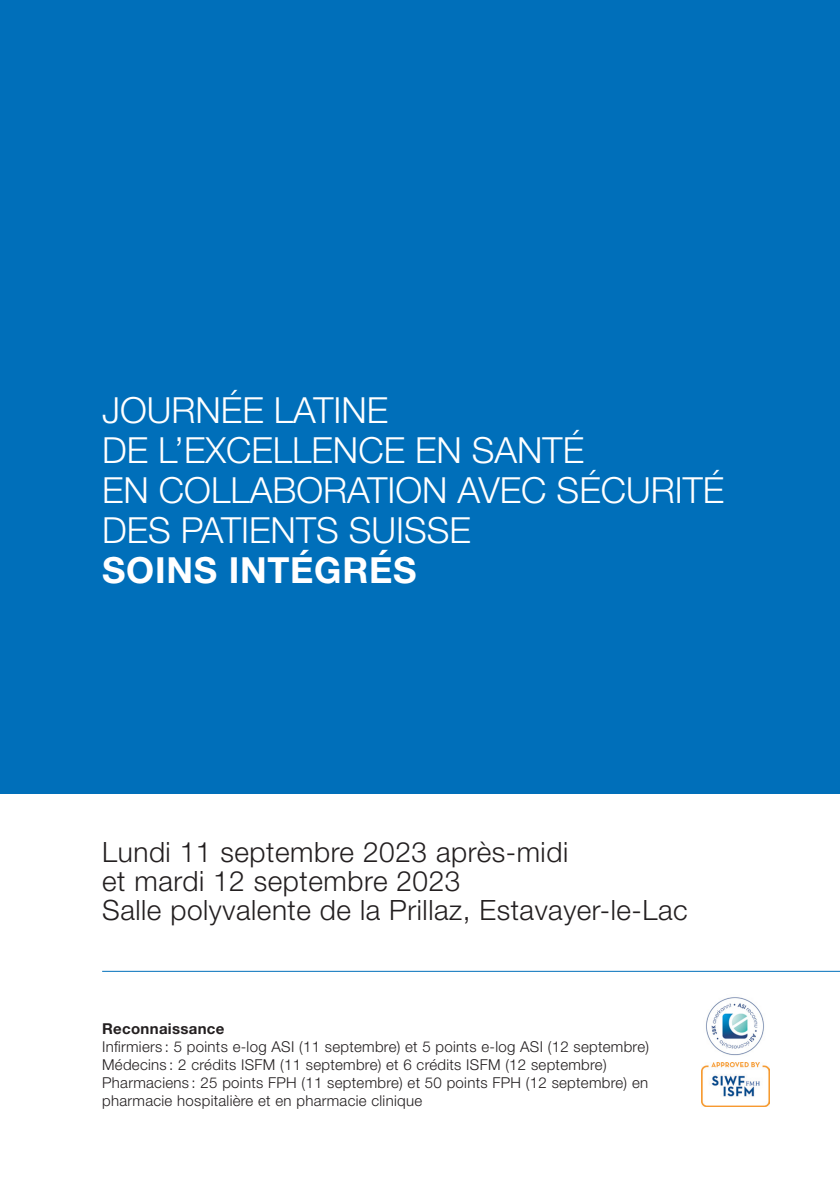
<style>
.page{position:relative;width:840px;height:1191px;background:#fff}
.page>*{position:absolute;margin:0;border:0;box-sizing:border-box;transform-origin:0 0}
.t1{font:300 36px/40px "Helvetica Neue LT Pro";color:#fff}
.t2{font:300 28px/29px "Helvetica Neue LT Pro";letter-spacing:.02em;color:#231f20}
.t3{font:300 15px/18px "Helvetica Neue LT Pro";letter-spacing:.02em;color:#231f20}
.s1{font-weight:700}
</style>
<div class="page">
<div style="left:0;top:0;width:839px;height:794px;background:#006fba"></div>
<hr style="left:102px;top:970px;width:737px;height:1px;background:#006fba">
<img style="left:701px;top:1062px;width:67px;height:44px">
<img style="left:706px;top:997px;width:58px;height:59px">
<p class="t1" style="left:102px;top:389px;width:623px">JOURNÉE LATINE<br>DE L’EXCELLENCE EN SANTÉ<br>EN COLLABORATION AVEC SÉCURITÉ<br>DES PATIENTS SUISSE<br><span class="s1">SOINS INTÉGRÉS</span></p>
<p class="t2" style="left:102px;top:836px;width:587px">Lundi 11 septembre 2023 après-midi<br>et mardi 12 septembre 2023<br>Salle polyvalente de la Prillaz, Estavayer-le-Lac</p>
<p class="t3" style="left:102px;top:1019px;width:548px"><span class="s1">Reconnaissance<br></span>Infirmiers : 5 points e-log ASI (11 septembre) et 5 points e-log ASI (12 septembre)<br>Médecins : 2 crédits ISFM (11 septembre) et 6 crédits ISFM (12 septembre)<br>Pharmaciens : 25 points FPH (11 septembre) et 50 points FPH (12 septembre) en pharmacie hospitalière et en pharmacie clinique</p>
</div>
